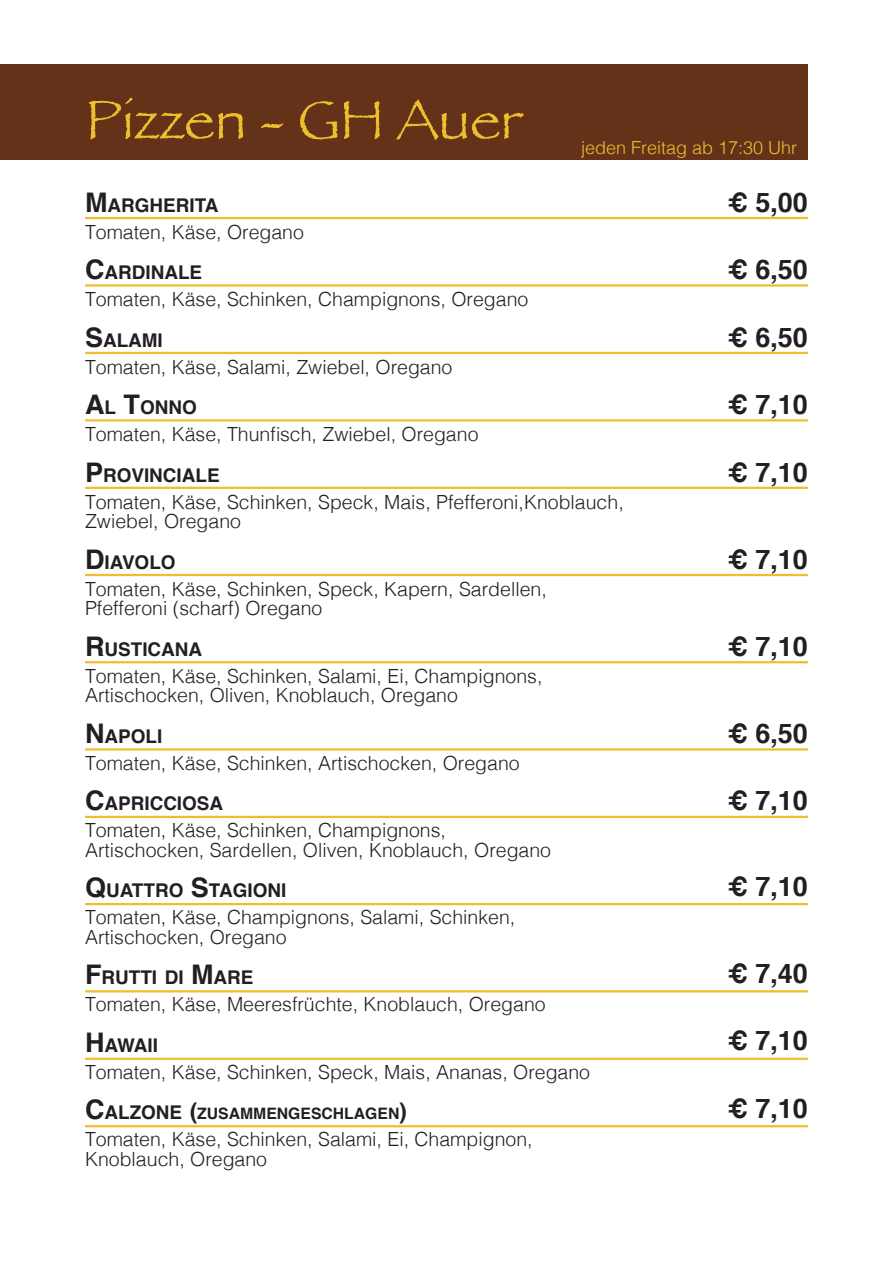
<style>
.page{position:relative;width:893px;height:1263px;background:#fff}
.page>*{position:absolute;margin:0;border:0;box-sizing:border-box;transform-origin:0 0}
.t1{font:57px "Papyrus";color:#eebf2d}
.t2{font:700 27px "Helvetica";color:#231f20}
.t3{font:300 19.5px "Helvetica";color:#231f20}
.t4{font:700 18.9px "Helvetica";color:#231f20}
.t5{font:300 18px "Helvetica";color:#eebf2d}
.t6{font:700 15.75px "Helvetica";color:#231f20}
.s1{font-size:27px}
.s2{font-size:18.9px}
.s3{font-size:22.5px}
</style>
<div class="page">
<hr style="left:85px;top:217px;width:723px;height:2px;background:#eebf2d">
<div style="left:0;top:64px;width:808px;height:96px;background:#643219"></div>
<hr style="left:85px;top:284px;width:723px;height:3px;background:#eebf2d">
<hr style="left:85px;top:352px;width:723px;height:2px;background:#eebf2d">
<hr style="left:85px;top:419px;width:723px;height:2px;background:#eebf2d">
<hr style="left:85px;top:487px;width:723px;height:2px;background:#eebf2d">
<hr style="left:85px;top:661px;width:723px;height:2px;background:#eebf2d">
<hr style="left:85px;top:748px;width:723px;height:2px;background:#eebf2d">
<hr style="left:85px;top:816px;width:723px;height:2px;background:#eebf2d">
<hr style="left:85px;top:903px;width:723px;height:2px;background:#eebf2d">
<hr style="left:85px;top:990px;width:723px;height:2px;background:#eebf2d">
<hr style="left:85px;top:1058px;width:723px;height:2px;background:#eebf2d">
<hr style="left:85px;top:1125px;width:723px;height:2px;background:#eebf2d">
<hr style="left:85px;top:574px;width:723px;height:2px;background:#eebf2d">
<p class="t1" style="left:85px;top:85px;width:439px">Pizzen - GH Auer</p>
<p class="t5" style="left:581px;top:133px;width:218px">jeden Freitag ab 17:30 Uhr</p>
<p class="t2" style="left:728px;top:180px;width:82px">€ 5,00</p>
<p class="t4" style="left:85px;top:190px;width:135px"><span class="s1">M</span>ARGHERITA</p>
<p class="t3" style="left:85px;top:215px;width:220px">Tomaten, Käse, Oregano</p>
<p class="t4" style="left:85px;top:257px;width:119px"><span class="s1">C</span>ARDINALE</p>
<p class="t3" style="left:85px;top:283px;width:445px">Tomaten, Käse, Schinken, Champignons, Oregano</p>
<p class="t4" style="left:85px;top:325px;width:79px"><span class="s1">S</span>ALAMI</p>
<p class="t3" style="left:85px;top:350px;width:369px">Tomaten, Käse, Salami, Zwiebel, Oregano</p>
<p class="t4" style="left:85px;top:392px;width:113px"><span class="s1">A</span>L <span class="s1">T</span>ONNO</p>
<p class="t3" style="left:85px;top:418px;width:395px">Tomaten, Käse, Thunfisch, Zwiebel, Oregano</p>
<p class="t4" style="left:85px;top:460px;width:136px"><span class="s1">P</span>ROVINCIALE</p>
<p class="t3" style="left:85px;top:485px;width:540px">Tomaten, Käse, Schinken, Speck, Mais, Pfefferoni,Knoblauch,</p>
<p class="t3" style="left:85px;top:505px;width:158px">Zwiebel, Oregano</p>
<p class="t4" style="left:85px;top:547px;width:92px"><span class="s1">D</span> IAVOLO</p>
<p class="t3" style="left:85px;top:572px;width:463px">Tomaten, Käse, Schinken, Speck, Kapern, Sardellen,</p>
<p class="t3" style="left:85px;top:592px;width:239px">Pfefferoni (scharf) Oregano</p>
<p class="t4" style="left:85px;top:634px;width:119px"><span class="s1">R</span> USTICANA</p>
<p class="t3" style="left:85px;top:659px;width:459px">Tomaten, Käse, Schinken, Salami, Ei, Champignons,</p>
<p class="t3" style="left:85px;top:679px;width:374px">Artischocken, Oliven, Knoblauch, Oregano</p>
<p class="t4" style="left:85px;top:721px;width:79px"><span class="s1">N</span>APOLI</p>
<p class="t3" style="left:85px;top:746px;width:436px">Tomaten, Käse, Schinken, Artischocken, Oregano</p>
<p class="t4" style="left:85px;top:788px;width:140px"><span class="s1">C</span>APRICCIOSA</p>
<p class="t3" style="left:85px;top:814px;width:362px">Tomaten, Käse, Schinken, Champignons,</p>
<p class="t3" style="left:85px;top:833px;width:468px">Artischocken, Sardellen, Oliven, Knoblauch, Oregano</p>
<p class="t4" style="left:85px;top:875px;width:203px"><span class="s1">Q</span>UATTRO <span class="s1">S</span>TAGIONI</p>
<p class="t3" style="left:85px;top:901px;width:432px">Tomaten, Käse, Champignons, Salami, Schinken,</p>
<p class="t3" style="left:85px;top:920px;width:203px">Artischocken, Oregano</p>
<p class="t4" style="left:85px;top:962px;width:170px"><span class="s1">F</span>RUTTI DI <span class="s1">M</span>ARE</p>
<p class="t3" style="left:85px;top:988px;width:462px">Tomaten, Käse, Meeresfrüchte, Knoblauch, Oregano</p>
<p class="t4" style="left:85px;top:1030px;width:75px"><span class="s1">H</span> AWAII</p>
<p class="t3" style="left:85px;top:1055px;width:507px">Tomaten, Käse, Schinken, Speck, Mais, Ananas, Oregano</p>
<p class="t6" style="left:85px;top:1101px;width:323px"><span class="s1">C</span><span class="s2">ALZONE</span> <span class="s3">(</span>ZUSAMM ENGESCHLAGEN<span class="s3">)</span></p>
<p class="t3" style="left:85px;top:1123px;width:449px">Tomaten, Käse, Schinken, Salami, Ei, Champignon,</p>
<p class="t3" style="left:85px;top:1142px;width:184px">Knoblauch, Oregano</p>
<p class="t2" style="left:728px;top:248px;width:82px">€ 6,50</p>
<p class="t2" style="left:728px;top:315px;width:82px">€ 6,50</p>
<p class="t2" style="left:728px;top:383px;width:82px">€ 7,10</p>
<p class="t2" style="left:728px;top:450px;width:82px">€ 7,10</p>
<p class="t2" style="left:728px;top:537px;width:82px">€ 7,10</p>
<p class="t2" style="left:728px;top:624px;width:82px">€ 7,10</p>
<p class="t2" style="left:728px;top:711px;width:82px">€ 6,50</p>
<p class="t2" style="left:728px;top:779px;width:82px">€ 7,10</p>
<p class="t2" style="left:728px;top:864px;width:82px">€ 7,10</p>
<p class="t2" style="left:728px;top:951px;width:82px">€ 7,40</p>
<p class="t2" style="left:728px;top:1019px;width:82px">€ 7,10</p>
<p class="t2" style="left:728px;top:1086px;width:82px">€ 7,10</p>
</div>
